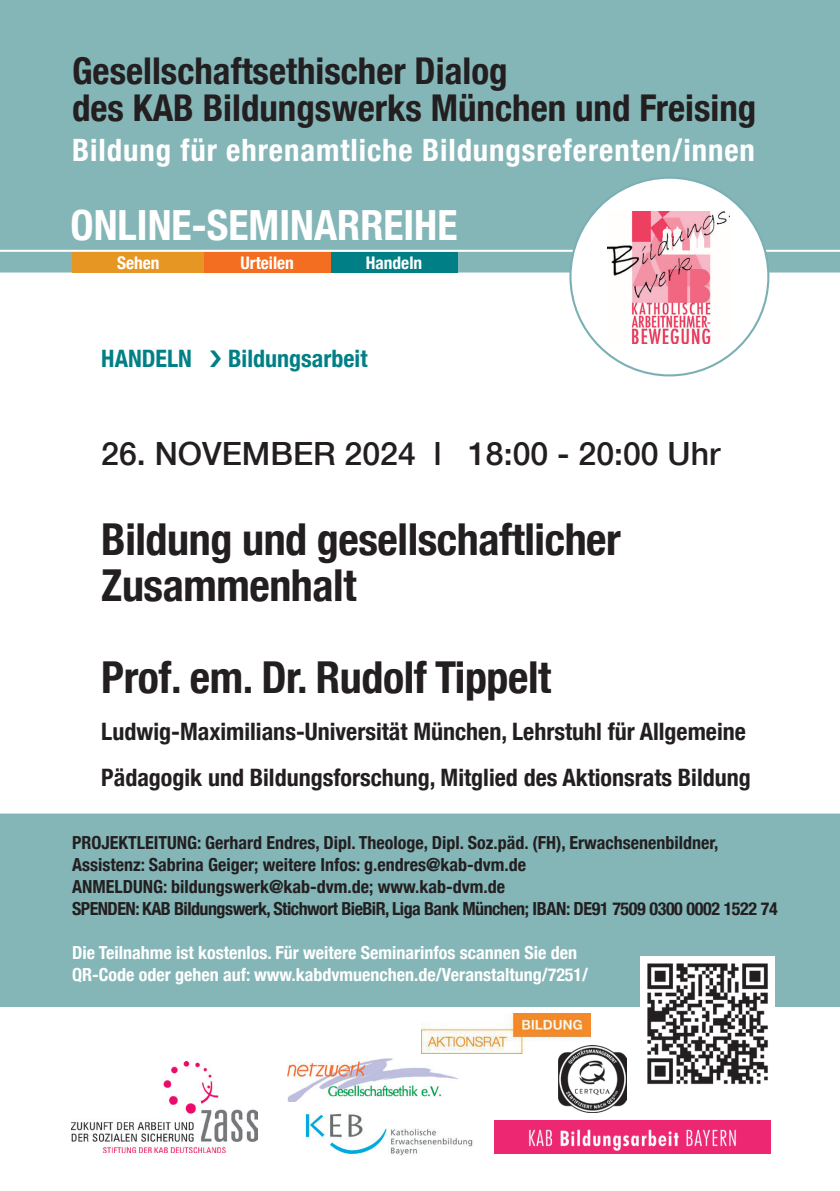
<style>
.page{position:relative;width:840px;height:1191px;background:#fff}
.page>*{position:absolute;margin:0;border:0;box-sizing:border-box;transform-origin:0 0}
.t1{font:700 condensed 44px/46px "Helvetica Neue";letter-spacing:-.01em;color:#231f20}
.t2{font:700 condensed 41.6px "Helvetica Neue";color:#fff}
.t3{font:700 condensed 37px/37px "Helvetica Neue";color:#231f20}
.t4{font:500 32px "Helvetica Neue";color:#231f20}
.t5{font:700 condensed 30.8px "Helvetica Neue";letter-spacing:.03em;color:#fff}
.t6{font:700 condensed 24px/46px "Helvetica Neue";color:#231f20}
.t7{font:700 condensed 24px "Helvetica Neue";color:#008086}
.t8{font:700 condensed 18px/22px "Helvetica Neue";color:#231f20}
.t9{font:700 condensed 18px/22px "Helvetica Neue";color:#fff}
.t10{font:700 condensed 17.4px "Helvetica Neue";color:#fff}
</style>
<div class="page">
<div style="left:0;top:0;width:839px;height:1007px;background:#84b6b8"></div>
<hr style="left:0;top:250px;width:839px;height:2px;background:#fff">
<div style="left:0;top:272px;width:839px;height:541px;background:#fff"></div>
<div style="left:73px;top:252px;width:131px;height:20px;background:#e59623"></div>
<div style="left:204px;top:252px;width:126px;height:20px;background:#f36e21"></div>
<div style="left:330px;top:252px;width:127px;height:20px;background:#008086"></div>
<img style="left:640px;top:957px;width:133px;height:128px">
<img style="left:72px;top:1061px;width:185px;height:91px">
<img style="left:305px;top:1113px;width:168px;height:42px">
<img style="left:494px;top:1120px;width:275px;height:33px">
<img style="left:287px;top:1058px;width:171px;height:43px">
<div style="left:570px;top:178px;width:198px;height:197px;background:#fff;border-radius:50%"></div>
<img style="left:607px;top:212px;width:122px;height:131px">
<img style="left:421px;top:1013px;width:169px;height:40px">
<img style="left:558px;top:1045px;width:68px;height:67px">
<svg style="left:210px;top:350px;width:11px;height:17px"></svg>
<h3 class="t3" style="left:72px;top:52px;width:685px">Gesellschaftsethischer Dialog<br>des KAB Bildungswerks München und Freising</h3>
<h3 class="t5" style="left:72px;top:132px;width:684px">Bildung für ehrenamtliche Bildungsreferenten/innen</h3>
<h2 class="t2" style="left:71px;top:200px;width:388px">ONLINE-SEMINARREIHE</h2>
<p class="t10" style="left:117px;top:252px;width:44px">Sehen</p>
<p class="t10" style="left:240px;top:252px;width:55px">Urteilen</p>
<p class="t10" style="left:365px;top:252px;width:58px">Handeln</p>
<h3 class="t7" style="left:101px;top:344px;width:92px">HANDELN</h3>
<h3 class="t7" style="left:228px;top:344px;width:141px">Bildungsarbeit</h3>
<h3 class="t4" style="left:101px;top:435px;width:620px">26. NOVEMBER 2024 l 18:00 - 20:00 Uhr</h3>
<h1 class="t1" style="left:101px;top:516px;width:520px">Bildung und gesellschaftlicher<br>Zusammenhalt</h1>
<h1 class="t1" style="left:101px;top:654px;width:451px">Prof. em. Dr. Rudolf Tippelt</h1>
<h3 class="t6" style="left:101px;top:707px;width:650px">Ludwig-Maximilians-Universität München, Lehrstuhl für Allgemeine<br>Pädagogik und Bildungsforschung, Mitglied des Aktionsrats Bildung</h3>
<p class="t8" style="left:72px;top:831px;width:706px">PROJEKTLEITUNG: Gerhard Endres, Dipl. Theologe, Dipl. Soz.päd. (FH), Erwachsenenbildner, Assistenz: Sabrina Geiger; weitere Infos: g.endres@kab-dvm.de<br>ANMELDUNG: bildungswerk@kab-dvm.de; www.kab-dvm.de<br>SPENDEN: KAB Bildungswerk, Stichwort BieBiR, Liga Bank München; IBAN: DE91 7509 0300 0002 1522 74</p>
<p class="t9" style="left:72px;top:941px;width:517px">Die Teilnahme ist kostenlos. Für weitere Seminarinfos scannen Sie den<br>QR-Code oder gehen auf: www.kabdvmuenchen.de/Veranstaltung/7251/</p>
</div>
